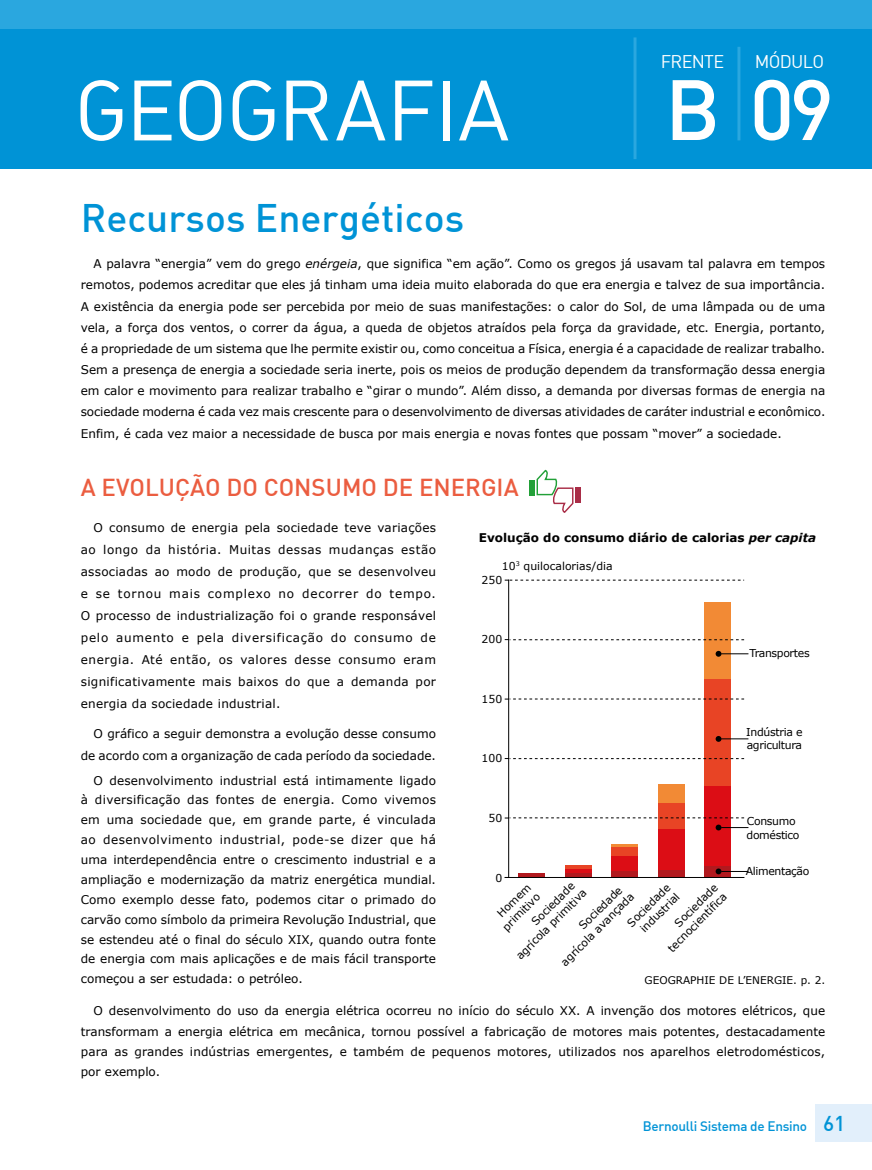
<style>
.page{position:relative;width:872px;height:1170px;background:#fff}
.page>*{position:absolute;margin:0;border:0;box-sizing:border-box;transform-origin:0 0}
.t1{font:84px "DIN Alternate";letter-spacing:-.015em;color:#fff}
.t2{font:500 84px "DIN";color:#fff}
.t3{font:500 39px "DIN";color:#0093d6}
.t4{font:500 24px "DIN";color:#eb5d40}
.t5{font:18px "DIN Alternate";letter-spacing:-.04em;color:#fff}
.t6{font:500 13.5px "DIN Alternate";letter-spacing:-.02em;color:#0093d6}
.t7{font:12px/19.8px "Verdana";color:#000;text-align:justify}
.t8{font:700 12px "Verdana";color:#000}
.t9{font:10.8px/13px "Verdana";letter-spacing:-.03em;color:#000}
.t10{font:10.8px "Verdana";color:#000}
.t11{font:10.5px "Verdana";color:#000}
.s1{font-style:italic}
.s2{font-family:"DIN";font-size:21px}
</style>
<div class="page">
<div style="left:815px;top:1104px;width:57px;height:37px;background:#e2effb"></div>
<div style="left:0;top:28px;width:872px;height:140px;background:#0093d6"></div>
<div style="left:0;top:0;width:872px;height:28px;background:#2aa7df"></div>
<hr style="left:633px;top:37px;width:3px;height:122px;background:#2aa7df">
<hr style="left:737px;top:47px;width:3px;height:93px;background:#2aa7df">
<div style="left:529px;top:480px;width:6px;height:15px;background:#22a038"></div>
<svg style="left:536px;top:470px;width:38px;height:43px"></svg>
<div style="left:575px;top:487px;width:6px;height:16px;background:#a92d47"></div>
<div style="left:611px;top:843px;width:26px;height:34px;background:#f28a35"></div>
<div style="left:611px;top:847px;width:26px;height:9px;background:#e84425"></div>
<div style="left:611px;top:856px;width:26px;height:15px;background:#dc0d15"></div>
<div style="left:611px;top:870px;width:26px;height:7px;background:#b1191e"></div>
<div style="left:565px;top:865px;width:26px;height:12px;background:#e84425"></div>
<div style="left:565px;top:868px;width:26px;height:5px;background:#dc0d15"></div>
<hr style="left:565px;top:873px;width:26px;height:4px;background:#b1191e">
<div style="left:519px;top:872px;width:26px;height:5px;background:#b1191e"></div>
<div style="left:658px;top:784px;width:26px;height:93px;background:#f28a35"></div>
<div style="left:658px;top:803px;width:26px;height:26px;background:#e84425"></div>
<div style="left:658px;top:829px;width:26px;height:41px;background:#dc0d15"></div>
<div style="left:658px;top:869px;width:26px;height:8px;background:#b1191e"></div>
<hr style="left:508px;top:579px;width:1px;height:298px;background:#000">
<div style="left:704px;top:602px;width:27px;height:275px;background:#f28a35"></div>
<div style="left:704px;top:679px;width:27px;height:106px;background:#e84425"></div>
<div style="left:704px;top:865px;width:27px;height:12px;background:#b1191e"></div>
<div style="left:704px;top:785px;width:27px;height:80px;background:#dc0d15"></div>
<hr style="left:505px;top:877px;width:239px;height:1px;background:#000">
<svg style="left:715px;top:650px;width:33px;height:6px"></svg>
<svg style="left:715px;top:736px;width:33px;height:5px"></svg>
<svg style="left:715px;top:824px;width:33px;height:6px"></svg>
<svg style="left:715px;top:868px;width:33px;height:6px"></svg>
<svg style="left:505px;top:817px;width:239px;height:1px"></svg>
<svg style="left:505px;top:579px;width:239px;height:1px"></svg>
<svg style="left:505px;top:639px;width:239px;height:1px"></svg>
<svg style="left:505px;top:698px;width:239px;height:1px"></svg>
<svg style="left:505px;top:758px;width:239px;height:1px"></svg>
<h1 class="t1" style="left:74px;top:58px;width:437px">GEOGRAFIA</h1>
<h3 class="t5" style="left:755px;top:50px;width:71px">MÓDULO</h3>
<h1 class="t2" style="left:665px;top:56px;width:171px">B 09</h1>
<h3 class="t5" style="left:661px;top:50px;width:65px">FRENTE</h3>
<h2 class="t3" style="left:81px;top:193px;width:385px">Recursos Energéticos</h2>
<p class="t7" style="left:81px;top:253px;width:746px;line-height:21.1px;text-indent:13px">A palavra “energia” vem do grego <span class="s1">enérgeia</span>, que significa “em ação”. Como os gregos já usavam tal palavra em tempos remotos, podemos acreditar que eles já tinham uma ideia muito elaborada do que era energia e talvez de sua importância.<br>A existência da energia pode ser percebida por meio de suas manifestações: o calor do Sol, de uma lâmpada ou de uma vela, a força dos ventos, o correr da água, a queda de objetos atraídos pela força da gravidade, etc. Energia, portanto, é a propriedade de um sistema que lhe permite existir ou, como conceitua a Física, energia é a capacidade de realizar trabalho.<br>Sem a presença de energia a sociedade seria inerte, pois os meios de produção dependem da transformação dessa energia em calor e movimento para realizar trabalho e “girar o mundo”. Além disso, a demanda por diversas formas de energia na sociedade moderna é cada vez mais crescente para o desenvolvimento de diversas atividades de caráter industrial e econômico.<br>Enfim, é cada vez maior a necessidade de busca por mais energia e novas fontes que possam “mover” a sociedade.</p>
<h3 class="t4" style="left:81px;top:471px;width:439px">A EVOLUÇÃO DO CONSUMO DE ENERGIA</h3>
<p class="t7" style="left:81px;top:517px;width:357px;line-height:21.9px;text-indent:13px">O consumo de energia pela sociedade teve variações ao longo da história. Muitas dessas mudanças estão associadas ao modo de produção, que se desenvolveu e se tornou mais complexo no decorrer do tempo.<br>O processo de industrialização foi o grande responsável pelo aumento e pela diversificação do consumo de energia. Até então, os valores desse consumo eram significativamente mais baixos do que a demanda por energia da sociedade industrial.</p>
<p class="t7" style="left:81px;top:722px;width:357px;line-height:21.9px;text-align:right">O gráfico a seguir demonstra a evolução desse consumo de acordo com a organização de cada período da sociedade.</p>
<p class="t8" style="left:479px;top:529px;width:339px">Evolução do consumo diário de calorias <span class="s1">per capita</span></p>
<p class="t10" style="left:502px;top:558px;width:112px">10<sup>3</sup> quilocalorias/dia</p>
<p class="t9" style="left:481px;top:573px;width:22px">250</p>
<p class="t9" style="left:481px;top:632px;width:22px">200</p>
<p class="t9" style="left:749px;top:646px;width:62px">Transportes</p>
<p class="t9" style="left:481px;top:692px;width:22px">150</p>
<p class="t9" style="left:746px;top:725px;width:58px">Indústria e agricultura</p>
<p class="t9" style="left:481px;top:751px;width:22px">100</p>
<p class="t7" style="left:81px;top:770px;width:357px;text-indent:13px">O desenvolvimento industrial está intimamente ligado à diversificação das fontes de energia. Como vivemos em uma sociedade que, em grande parte, é vinculada ao desenvolvimento industrial, pode-se dizer que há uma interdependência entre o crescimento industrial e a ampliação e modernização da matriz energética mundial.<br>Como exemplo desse fato, podemos citar o primado do carvão como símbolo da primeira Revolução Industrial, que se estendeu até o final do século XIX, quando outra fonte de energia com mais aplicações e de mais fácil transporte começou a ser estudada: o petróleo.</p>
<p class="t7" style="left:81px;top:1000px;width:746px;line-height:20.4px;text-indent:13px">O desenvolvimento do uso da energia elétrica ocorreu no início do século XX. A invenção dos motores elétricos, que transformam a energia elétrica em mecânica, tornou possível a fabricação de motores mais potentes, destacadamente para as grandes indústrias emergentes, e também de pequenos motores, utilizados nos aparelhos eletrodomésticos, por exemplo.</p>
<p class="t9" style="left:488px;top:811px;width:15px">50</p>
<p class="t9" style="left:746px;top:814px;width:54px">Consumo doméstico</p>
<p class="t9" style="left:745px;top:864px;width:65px">Alimentação</p>
<p class="t9" style="left:495px;top:871px;width:8px">0</p>
<p class="t9" style="left:504px;top:943px;width:96px;text-indent:35px;rotate:-45deg">Sociedade agrícola primitiva</p>
<p class="t9" style="left:656px;top:935px;width:80px;text-align:right;rotate:-45deg">Sociedade tecnocientífica</p>
<p class="t9" style="left:624px;top:920px;width:57px;text-align:center;rotate:-45deg">Sociedade industrial</p>
<p class="t9" style="left:490px;top:914px;width:50px;text-align:center;rotate:-45deg">Homem primitivo</p>
<p class="t9" style="left:549px;top:950px;width:100px;text-indent:39px;rotate:-45deg">Sociedade agrícola avançada</p>
<p class="t11" style="left:644px;top:972px;width:182px">GEOGRAPHIE DE L’ENERGIE. p. 2.</p>
<p class="t6" style="left:643px;top:1117px;width:204px">Bernoulli Sistema de Ensino <span class="s2">61</span></p>
</div>
